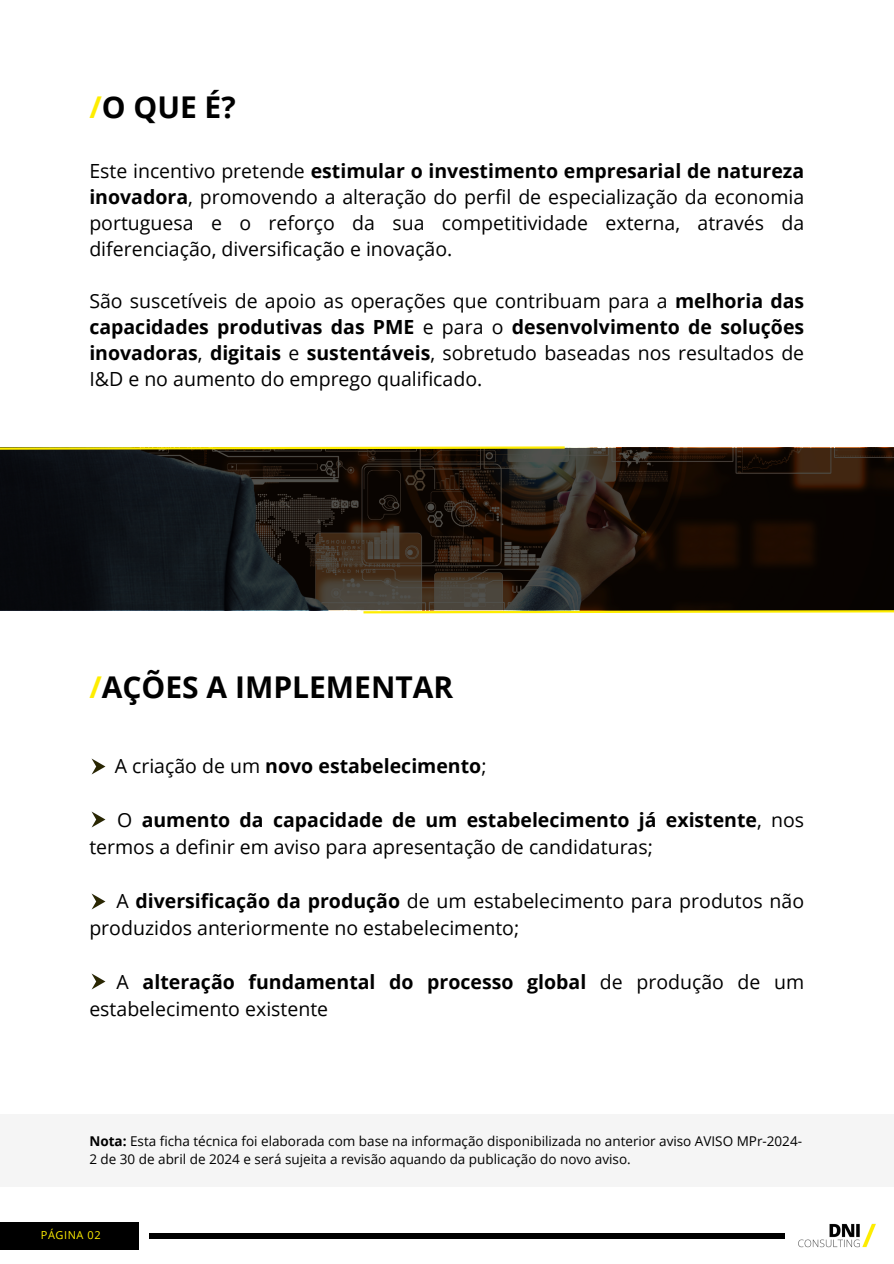
<style>
.page{position:relative;width:894px;height:1264px;background:#fff}
.page>*{position:absolute;margin:0;border:0;box-sizing:border-box;transform-origin:0 0}
.t1{font:700 30px "Open Sans";color:#000}
.t2{font:19.5px/25.8px "Open Sans";color:#000}
.t3{font:700 19.5px "Open Sans";color:#000}
.t4{font:13.5px/18px "Open Sans";color:#000}
.t5{font:10.95px "Open Sans";letter-spacing:.05em;color:#feed00}
.s1{color:#feed00}
.s2{font-weight:700}
.s3{font-weight:400}
</style>
<div class="page">
<div style="left:0;top:1114px;width:893px;height:72px;background:#f5f5f5"></div>
<svg style="left:0;top:448px;width:893px;height:162px;background:#1b1612"></svg>
<svg style="left:0;top:446px;width:566px;height:5px;background:#a9a034"></svg>
<svg style="left:361px;top:609px;width:532px;height:5px;background:#c2b74a"></svg>
<img style="left:91px;top:758px;width:15px;height:17px">
<img style="left:91px;top:811px;width:15px;height:17px">
<img style="left:91px;top:893px;width:15px;height:17px">
<img style="left:91px;top:973px;width:15px;height:17px">
<div style="left:0;top:1222px;width:138px;height:27px;background:#000"></div>
<div style="left:150px;top:1233px;width:634px;height:5px;background:#000"></div>
<img style="left:798px;top:1223px;width:76px;height:25px">
<h1 class="t1" style="left:89px;top:86px;width:148px"><span class="s1">/</span>O QUE É?</h1>
<h2 class="t2" style="left:89px;top:158px;width:716px;text-align:justify">Este incentivo pretende <span class="s2">estimular o investimento empresarial de natureza inovadora</span>, promovendo a alteração do perfil de especialização da economia portuguesa e o reforço da sua competitividade externa, através da diferenciação, diversificação e inovação.</h2>
<h2 class="t2" style="left:89px;top:287px;width:716px;text-align:justify">São suscetíveis de apoio as operações que contribuam para a <span class="s2">melhoria das capacidades produtivas das PME</span> e para o <span class="s2">desenvolvimento de soluções inovadoras</span>, <span class="s2">digitais</span> e <span class="s2">sustentáveis</span>, sobretudo baseadas nos resultados de I&amp;D e no aumento do emprego qualificado.</h2>
<h2 class="t1" style="left:89px;top:666px;width:365px"><span class="s1">/</span>AÇÕES A IMPLEMENTAR</h2>
<h2 class="t3" style="left:115px;top:752px;width:373px"><span class="s3">A criação de um</span> novo estabelecimento<span class="s3">;</span></h2>
<h2 class="t2" style="left:89px;top:805px;width:716px;line-height:27px;text-indent:28px">O <span class="s2">aumento da capacidade de um estabelecimento já existente</span>, nos termos a definir em aviso para apresentação de candidaturas;</h2>
<h2 class="t2" style="left:89px;top:886px;width:716px;line-height:27px;text-indent:27px">A <span class="s2">diversificação da produção</span> de um estabelecimento para produtos não produzidos anteriormente no estabelecimento;</h2>
<p class="t2" style="left:89px;top:967px;width:716px;line-height:27px;text-indent:27px">A <span class="s2">alteração fundamental do processo global</span> de produção de um estabelecimento existente</p>
<h1 class="t4" style="left:89px;top:1131px;width:714px"><span class="s2">Nota:</span> Esta ficha técnica foi elaborada com base na informação disponibilizada no anterior aviso AVISO MPr-2024-<br>2 de 30 de abril de 2024 e será sujeita a revisão aquando da publicação do novo aviso.</h1>
<p class="t5" style="left:41px;top:1227px;width:61px">PÁGINA 02</p>
</div>
